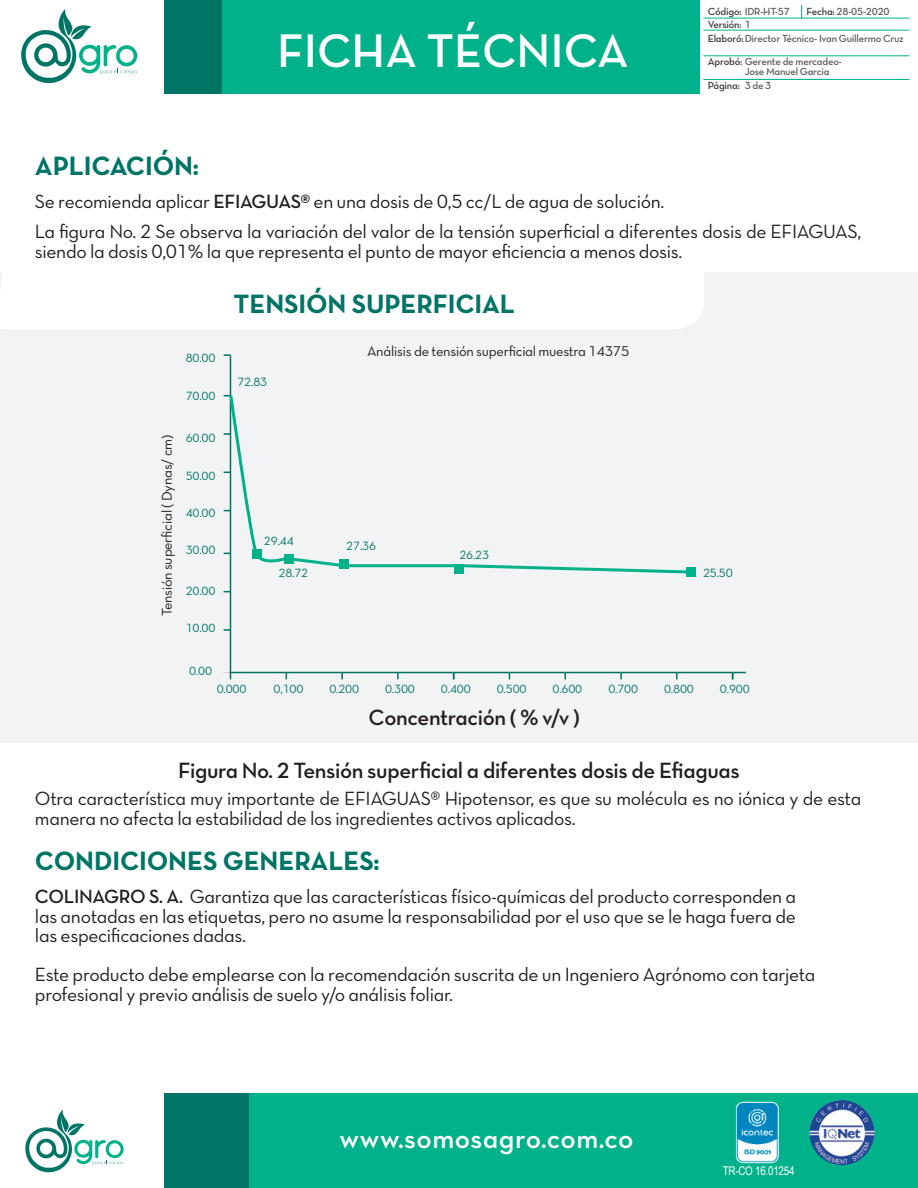
<style>
.page{position:relative;width:918px;height:1188px;background:#fff}
.page>*{position:absolute;margin:0;border:0;box-sizing:border-box;transform-origin:0 0}
.t1{font:48px "Neutra Text TF Demi Alt";color:#fff}
.t2{font:28.5px "Neutra Text TF Demi Alt";letter-spacing:.015em;color:#fff}
.t3{font:27px "Neutra Text TF Bold Alt";letter-spacing:-.005em;color:#007566}
.t4{font:22.5px "Neutra Text TF Demi Alt";letter-spacing:-.015em;color:#231f20}
.t5{font:19.5px/19.5px "Neutra Text TF Book Alt";letter-spacing:-.015em;color:#231f20}
.t6{font:14.4px "Neutra Text TF Book Alt";letter-spacing:-.015em;color:#231f20}
.t7{font:12.15px "Neutra Text TF Book Alt";letter-spacing:-.015em;color:#007566}
.t8{font:12px "Arial Narrow";letter-spacing:-.02em;color:#fff}
.t9{font:10.5px/14.1px "Neutra Text TF Demi Alt";letter-spacing:-.02em;color:#5e5f62}
.t10{font:10.5px "Neutra Text TF Demi Alt";letter-spacing:-.02em;color:#3e3e3f}
.s1{font-family:"Neutra Text TF Demi Alt"}
.s2{color:#3e3e3f}
</style>
<div class="page">
<div style="left:0;top:272px;width:918px;height:471px;background:#f2f3f4"></div>
<div style="left:0;top:272px;width:704px;height:57px;background:#fff"></div>
<div style="left:249px;top:1094px;width:669px;height:94px;background:#00b18a"></div>
<div style="left:164px;top:1094px;width:85px;height:94px;background:#007566"></div>
<svg style="left:25px;top:1109px;width:99px;height:64px"></svg>
<svg style="left:21px;top:9px;width:116px;height:75px"></svg>
<div style="left:222px;top:0;width:478px;height:93px;background:#00b18a"></div>
<div style="left:164px;top:0;width:58px;height:93px;background:#007566"></div>
<img style="left:735px;top:1101px;width:44px;height:63px">
<img style="left:809px;top:1100px;width:65px;height:65px;border-radius:33px">
<hr style="left:704px;top:18px;width:205px;height:1px;background:#00b18a">
<hr style="left:704px;top:30px;width:205px;height:1px;background:#00b18a">
<hr style="left:704px;top:55px;width:205px;height:1px;background:#00b18a">
<hr style="left:704px;top:79px;width:205px;height:1px;background:#00b18a">
<svg style="left:801px;top:5px;width:1px;height:13px"></svg>
<svg style="left:229px;top:354px;width:517px;height:320px"></svg>
<div style="left:686px;top:567px;width:10px;height:10px;background:#00b18a"></div>
<svg style="left:228px;top:393px;width:465px;height:182px"></svg>
<h3 class="t3" style="left:35px;top:149px;width:165px">APLICACIÓN:</h3>
<h1 class="t1" style="left:277px;top:21px;width:353px">FICHA TÉCNICA</h1>
<p class="t5" style="left:35px;top:191px;width:631px">Se recomienda aplicar <span class="s1">EFIAGUAS®</span> en una dosis de 0,5 cc/L de agua de solución.</p>
<p class="t9" style="left:708px;top:4px;width:84px"><span class="s2">Código:</span> IDR-HT-57</p>
<p class="t9" style="left:806px;top:4px;width:85px"><span class="s2">Fecha:</span> 28-05-2020</p>
<p class="t9" style="left:708px;top:17px;width:197px"><span class="s2">Versión:</span> 1<br><span class="s2">Elaboró:</span>Director Técnico- Ivan Guillermo Cruz</p>
<p class="t9" style="left:708px;top:54px;width:136px"><span class="s2">Aprobó:</span> Gerente de mercadeo-</p>
<p class="t10" style="left:708px;top:79px;width:33px">Página:</p>
<p class="t9" style="left:745px;top:65px;width:86px">Jose Manuel Garcia<br>3 de 3</p>
<p class="t5" style="left:35px;top:221px;width:828px">La figura No. 2 Se observa la variación del valor de la tensión superficial a diferentes dosis de EFIAGUAS, siendo la dosis 0,01% la que representa el punto de mayor eficiencia a menos dosis.</p>
<p class="t7" style="left:186px;top:351px;width:31px">80.00</p>
<p class="t7" style="left:186px;top:388px;width:31px">70.00</p>
<h3 class="t3" style="left:234px;top:287px;width:283px">TENSIÓN SUPERFICIAL</h3>
<p class="t7" style="left:237px;top:375px;width:31px">72.83</p>
<p class="t6" style="left:367px;top:343px;width:264px">Análisis de tensión superficial muestra 14375</p>
<p class="t6" style="left:158px;top:616px;width:183px;rotate:-90deg">Tensión superficial ( Dynas/ cm)</p>
<p class="t7" style="left:186px;top:431px;width:31px">60.00</p>
<p class="t7" style="left:186px;top:468px;width:31px">50.00</p>
<p class="t7" style="left:186px;top:505px;width:31px">40.00</p>
<p class="t7" style="left:186px;top:543px;width:31px">30.00</p>
<p class="t7" style="left:186px;top:583px;width:31px">20.00</p>
<p class="t7" style="left:186px;top:621px;width:31px">10.00</p>
<p class="t7" style="left:189px;top:664px;width:24px">0.00</p>
<p class="t7" style="left:264px;top:533px;width:31px">29.44</p>
<p class="t7" style="left:278px;top:566px;width:31px">28.72</p>
<p class="t7" style="left:346px;top:538px;width:31px">27.36</p>
<p class="t7" style="left:217px;top:682px;width:31px">0.000</p>
<p class="t7" style="left:274px;top:682px;width:31px">0,100</p>
<p class="t7" style="left:329px;top:682px;width:31px">0.200</p>
<p class="t7" style="left:385px;top:682px;width:31px">0.300</p>
<p class="t7" style="left:459px;top:548px;width:31px">26.23</p>
<p class="t7" style="left:703px;top:565px;width:31px">25.50</p>
<p class="t7" style="left:441px;top:682px;width:31px">0.400</p>
<p class="t7" style="left:497px;top:682px;width:31px">0.500</p>
<p class="t7" style="left:553px;top:682px;width:31px">0.600</p>
<p class="t7" style="left:608px;top:682px;width:31px">0.700</p>
<p class="t7" style="left:664px;top:682px;width:31px">0.800</p>
<p class="t7" style="left:720px;top:682px;width:31px">0.900</p>
<p class="t4" style="left:369px;top:703px;width:213px">Concentración ( % v/v )</p>
<p class="t4" style="left:178px;top:757px;width:563px">Figura No. 2 Tensión superficial a diferentes dosis de Efiaguas</p>
<p class="t5" style="left:35px;top:789px;width:828px">Otra característica muy importante de EFIAGUAS® Hipotensor, es que su molécula es no iónica y de esta manera no afecta la estabilidad de los ingredientes activos aplicados.</p>
<h3 class="t3" style="left:35px;top:844px;width:346px">CONDICIONES GENERALES:</h3>
<p class="t5" style="left:35px;top:887px;width:763px;text-align:justify"><span class="s1">COLINAGRO S. A.</span> Garantiza que las características físico-químicas del producto corresponden a las anotadas en las etiquetas, pero no asume la responsabilidad por el uso que se le haga fuera de las especificaciones dadas.</p>
<p class="t5" style="left:35px;top:965px;width:782px">Este producto debe emplearse con la recomendación suscrita de un Ingeniero Agrónomo con tarjeta profesional y previo análisis de suelo y/o análisis foliar.</p>
<h2 class="t2" style="left:340px;top:1121px;width:296px">www.somosagro.com.co</h2>
<p class="t8" style="left:723px;top:1162px;width:73px">TR-CO 16.01254</p>
</div>
